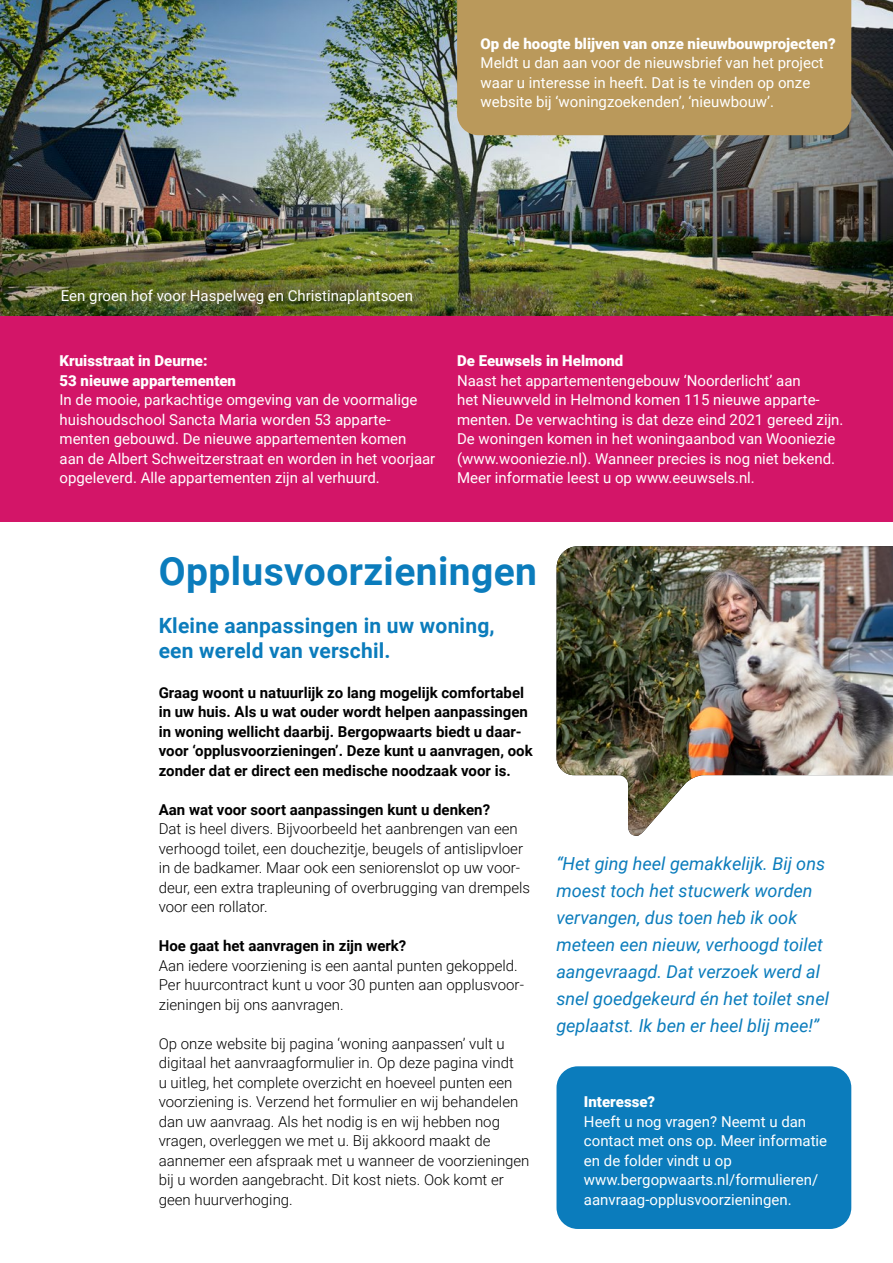
<style>
.page{position:relative;width:893px;height:1263px;background:#fff}
.page>*{position:absolute;margin:0;border:0;box-sizing:border-box;transform-origin:0 0}
.t1{font:700 39px "Roboto";letter-spacing:.01em;color:#0b7cbc}
.t2{font:700 21px/25.2px "Roboto";letter-spacing:.01em;color:#0b7cbc}
.t3{font:italic 18px/27px "Roboto";color:#0b7cbc}
.t4{font:15px/19.5px "Roboto";color:#fff}
.t5{font:300 15px/19.5px "Roboto";color:#000}
.t6{font:700 15px/19.5px "Roboto";color:#000}
.t7{font:900 15px/19.5px "Roboto";color:#fff}
</style>
<div class="page">
<img style="left:0;top:0;width:893px;height:316px">
<div style="left:0;top:316px;width:893px;height:206px;background:#d31568"></div>
<div style="left:556px;top:1066px;width:295px;height:163px;background:#0b7cbc;border-radius:21px"></div>
<img style="left:556px;top:546px;width:337px;height:290px">
<div style="left:457px;top:0;width:394px;height:135px;background:#ba995b"></div>
<p class="t7" style="left:481px;top:33px;width:357px">Op de hoogte blijven van onze nieuwbouwprojecten?</p>
<p class="t4" style="left:481px;top:53px;width:345px">Meldt u dan aan voor de nieuwsbrief van het project waar u interesse in heeft. Dat is te vinden op onze website bij ‘woningzoekenden’, ‘nieuwbouw’.</p>
<p class="t4" style="left:61px;top:285px;width:354px">Een groen hof voor Haspelweg en Christinaplantsoen</p>
<p class="t7" style="left:60px;top:350px;width:178px">Kruisstraat in Deurne:<br>53 nieuwe appartementen</p>
<p class="t4" style="left:60px;top:389px;width:377px">In de mooie, parkachtige omgeving van de voormalige huishoudschool Sancta Maria worden 53 apparte&shy;menten gebouwd. De nieuwe appartementen komen<br>aan de Albert Schweitzerstraat en worden in het voorjaar opgeleverd. Alle appartementen zijn al verhuurd.</p>
<p class="t7" style="left:457px;top:350px;width:168px">De Eeuwsels in Helmond</p>
<p class="t4" style="left:457px;top:370px;width:388px">Naast het appartementengebouw ‘Noorderlicht’ aan<br>het Nieuwveld in Helmond komen 115 nieuwe apparte&shy;menten. De verwachting is dat deze eind 2021 gereed zijn.<br>De woningen komen in het woningaanbod van Wooniezie (www.wooniezie.nl). Wanneer precies is nog niet bekend.<br>Meer informatie leest u op www.eeuwsels.nl.</p>
<h1 class="t1" style="left:159px;top:544px;width:380px">Opplusvoorzieningen</h1>
<h2 class="t2" style="left:159px;top:612px;width:337px">Kleine aanpassingen in uw woning, een wereld van verschil.</h2>
<p class="t6" style="left:159px;top:682px;width:375px">Graag woont u natuurlijk zo lang mogelijk comfortabel in uw huis. Als u wat ouder wordt helpen aanpassingen in woning wellicht daarbij. Bergopwaarts biedt u daar&shy;voor ‘opplusvoorzieningen’. Deze kunt u aanvragen, ook zonder dat er direct een medische noodzaak voor is.</p>
<p class="t6" style="left:159px;top:799px;width:333px">Aan wat voor soort aanpassingen kunt u denken?</p>
<p class="t5" style="left:159px;top:818px;width:373px">Dat is heel divers. Bijvoorbeeld het aanbrengen van een verhoogd toilet, een douchezitje, beugels of antislipvloer in de badkamer. Maar ook een seniorenslot op uw voor&shy;deur, een extra trapleuning of overbrugging van drempels voor een rollator.</p>
<p class="t6" style="left:159px;top:935px;width:249px">Hoe gaat het aanvragen in zijn werk?</p>
<p class="t5" style="left:159px;top:955px;width:367px">Aan iedere voorziening is een aantal punten gekoppeld.<br>Per huurcontract kunt u voor 30 punten aan opplusvoor&shy;zieningen bij ons aanvragen.</p>
<p class="t5" style="left:159px;top:1033px;width:372px">Op onze website bij pagina ‘woning aanpassen’ vult u digitaal het aanvraagformulier in. Op deze pagina vindt<br>u uitleg, het complete overzicht en hoeveel punten een voorziening is. Verzend het formulier en wij behandelen dan uw aanvraag. Als het nodig is en wij hebben nog vragen, overleggen we met u. Bij akkoord maakt de aannemer een afspraak met u wanneer de voorzieningen bij u worden aangebracht. Dit kost niets. Ook komt er geen huurverhoging.</p>
<p class="t3" style="left:556px;top:849px;width:274px">“Het ging heel gemakkelijk. Bij ons moest toch het stucwerk worden vervangen, dus toen heb ik ook meteen een nieuw, verhoogd toilet aangevraagd. Dat verzoek werd al snel goedgekeurd én het toilet snel geplaatst. Ik ben er heel blij mee!”</p>
<p class="t7" style="left:584px;top:1091px;width:73px">Interesse?</p>
<p class="t4" style="left:584px;top:1111px;width:245px">Heeft u nog vragen? Neemt u dan contact met ons op. Meer informatie en de folder vindt u op www.bergopwaarts.nl/formulieren/ aanvraag-opplusvoorzieningen.</p>
</div>
